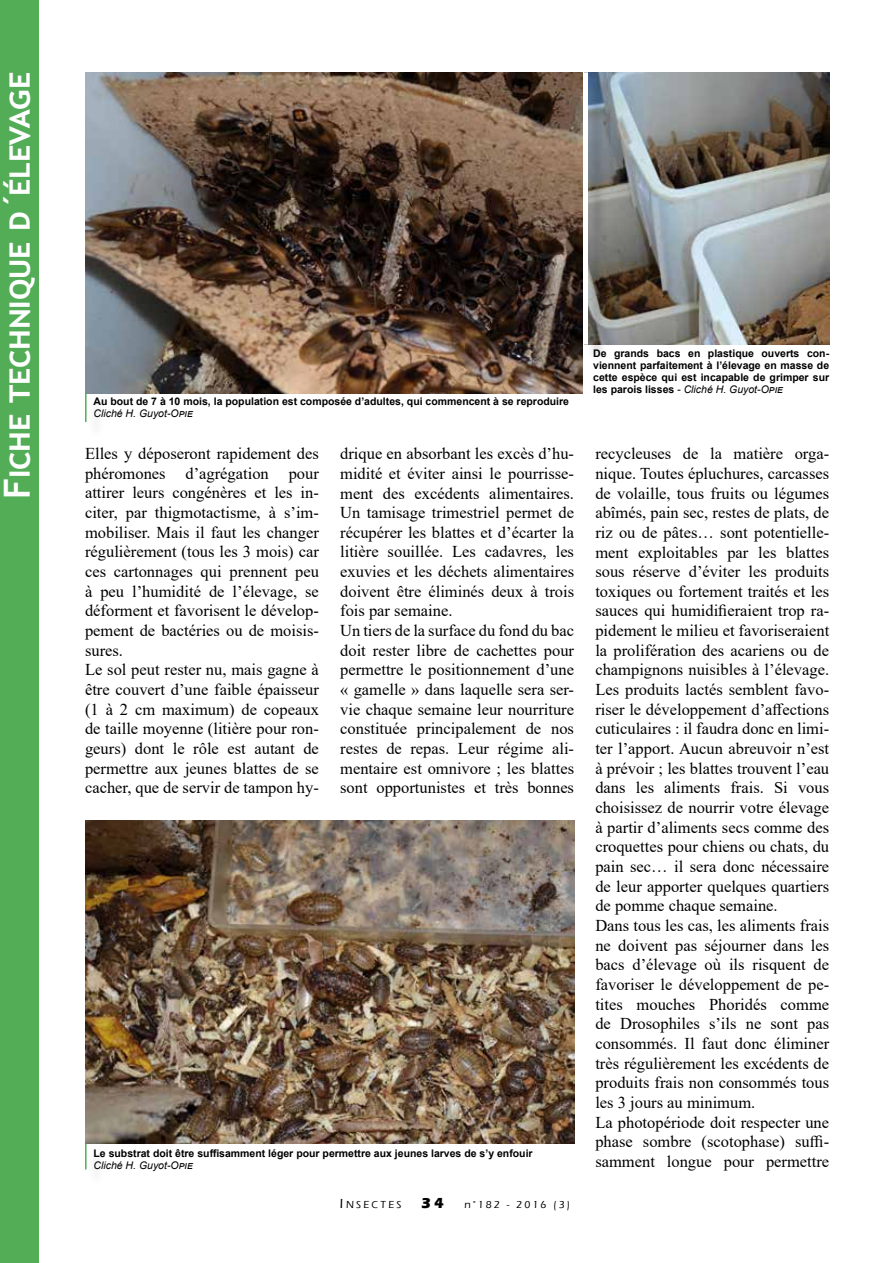
<style>
.page{position:relative;width:893px;height:1263px;background:#fff}
.page>*{position:absolute;margin:0;border:0;box-sizing:border-box;transform-origin:0 0}
.t1{font:700 36px "Trebuchet MS";color:#fff}
.t2{font:16.5px/19.6px "Times New Roman";color:#000}
.t3{font:700 10.5px/12px "Arial";color:#000;text-align:justify}
.t4{font:italic 10.5px "Arial";color:#000}
.t5{font:500 10.5px "Eras ITC";letter-spacing:.2em;color:#000}
.s1{font-weight:400;font-style:italic}
.s2{font-size:13.5px}
.s3{font-weight:700;font-size:15px}
</style>
<div class="page">
<img style="left:85px;top:72px;width:498px;height:321px">
<img style="left:588px;top:72px;width:241px;height:273px">
<img style="left:85px;top:820px;width:489px;height:324px">
<div style="left:0;top:0;width:38px;height:1263px;background:#53ad57"></div>
<div style="left:586px;top:75px;width:21px;height:288px;background:#000;opacity:.25"></div>
<div style="left:583px;top:72px;width:5px;height:273px;background:#fff"></div>
<hr style="left:85px;top:393px;width:2px;height:29px;background:#53ad57">
<hr style="left:85px;top:1144px;width:2px;height:25px;background:#53ad57">
<h1 class="t1" style="left:-6px;top:499px;width:429px;rotate:-90deg">Fiche technique d´élevage</h1>
<p class="t3" style="left:94px;top:396px;width:477px">Au bout de 7 à 10 mois, la population est composée d’adultes, qui commencent à se reproduire</p>
<p class="t4" style="left:94px;top:407px;width:101px">Cliché H. Guyot-Opie</p>
<p class="t3" style="left:593px;top:347px;width:237px">De grands bacs en plastique ouverts con&shy;viennent parfaitement à l’élevage en masse de cette espèce qui est incapable de grimper sur les parois lisses <span class="s1">- Cliché H. Guyot-Opie</span></p>
<p class="t2" style="left:85px;top:443px;width:235px">Elles y déposeront rapidement des phéromones d’agrégation pour attirer leurs congénères et les in&shy;citer, par thigmotactisme, à s’im&shy;mobiliser. Mais il faut les changer régulièrement (tous les 3 mois) car ces cartonnages qui prennent peu à peu l’humidité de l’élevage, se déforment et favorisent le dévelop&shy;pement de bactéries ou de moisis&shy;sures.<br>Le sol peut rester nu, mais gagne à être couvert d’une faible épaisseur (1 à 2 cm maximum) de copeaux de taille moyenne (litière pour ron&shy;geurs) dont le rôle est autant de permettre aux jeunes blattes de se cacher, que de servir de tampon hy-</p>
<p class="t2" style="left:340px;top:443px;width:235px">drique en absorbant les excès d’hu&shy;midité et éviter ainsi le pourrisse&shy;ment des excédents alimentaires.<br>Un tamisage trimestriel permet de récupérer les blattes et d’écarter la litière souillée. Les cadavres, les exuvies et les déchets alimentaires doivent être éliminés deux à trois fois par semaine.<br>Un tiers de la surface du fond du bac doit rester libre de cachettes pour permettre le positionnement d’une « gamelle » dans laquelle sera ser&shy;vie chaque semaine leur nourriture constituée principalement de nos restes de repas. Leur régime ali&shy;mentaire est omnivore ; les blattes sont opportunistes et très bonnes</p>
<p class="t2" style="left:595px;top:443px;width:235px">recycleuses de la matière orga&shy;nique. Toutes épluchures, carcasses de volaille, tous fruits ou légumes abîmés, pain sec, restes de plats, de riz ou de pâtes… sont potentielle&shy;ment exploitables par les blattes sous réserve d’éviter les produits toxiques ou fortement traités et les sauces qui humidifieraient trop ra&shy;pidement le milieu et favoriseraient la prolifération des acariens ou de champignons nuisibles à l’élevage.<br>Les produits lactés semblent favo&shy;riser le développement d’affections cuticulaires : il faudra donc en limi&shy;ter l’apport. Aucun abreuvoir n’est à prévoir ; les blattes trouvent l’eau dans les aliments frais. Si vous choisissez de nourrir votre élevage à partir d’aliments secs comme des croquettes pour chiens ou chats, du pain sec… il sera donc nécessaire de leur apporter quelques quartiers de pomme chaque semaine.<br>Dans tous les cas, les aliments frais ne doivent pas séjourner dans les bacs d’élevage où ils risquent de favoriser le développement de pe&shy;tites mouches Phoridés comme de Drosophiles s’ils ne sont pas consommés. Il faut donc éliminer très régulièrement les excédents de produits frais non consommés tous les 3 jours au minimum.<br>La photopériode doit respecter une phase sombre (scotophase) suffi&shy;samment longue pour permettre</p>
<p class="t3" style="left:94px;top:1148px;width:441px">Le substrat doit être suffisamment léger pour permettre aux jeunes larves de s’y enfouir</p>
<p class="t4" style="left:94px;top:1159px;width:101px">Cliché H. Guyot-Opie</p>
<p class="t5" style="left:340px;top:1199px;width:232px"><span class="s2">I</span>NSECTES <span class="s3">34</span> n°182 - 2016 (3)</p>
</div>
